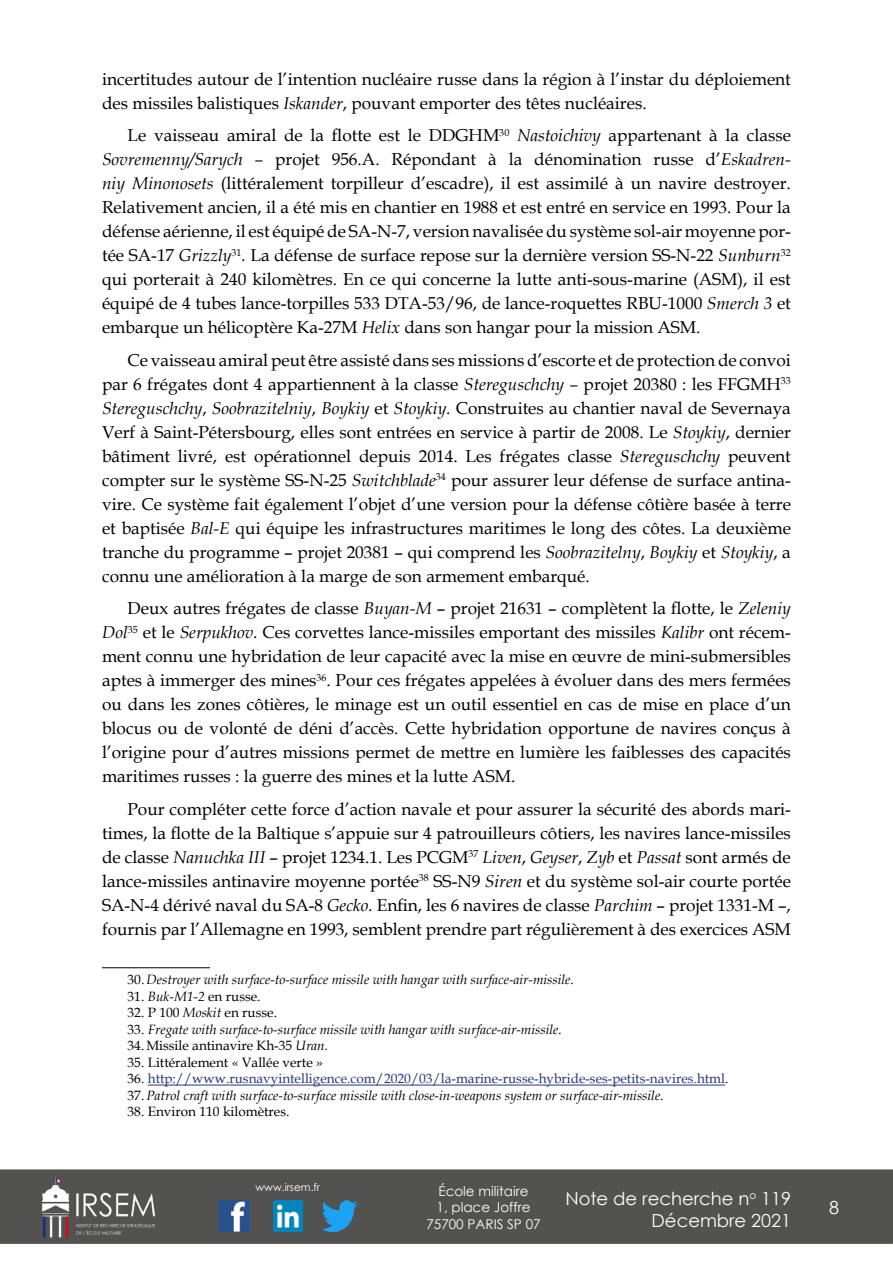
<style>
.page{position:relative;width:893px;height:1263px;background:#fff}
.page>*{position:absolute;margin:0;border:0;box-sizing:border-box;transform-origin:0 0}
.t1{font:18px/21.6px "Century Gothic";color:#fff;text-align:right}
.t2{font:17.25px/24px "Book Antiqua";color:#000;text-align:justify}
.t3{font:13.5px/16.5px "Book Antiqua";color:#283583}
.t4{font:italic 13.5px/16.5px "Book Antiqua";color:#000}
.t5{font:13.5px "Book Antiqua";color:#000}
.t6{font:13.5px/16.2px "Century Gothic";color:#fff;text-align:center}
.t7{font:10.5px "Century Gothic";color:#fff}
.s1{font-style:italic}
.s2{font-style:normal}
.s3{color:#000}
.s4{font-style:italic;color:#000}
</style>
<div class="page">
<div style="left:0;top:1169px;width:893px;height:75px;background:#525251"></div>
<img style="left:39px;top:1169px;width:117px;height:75px">
<img style="left:322px;top:1200px;width:36px;height:32px">
<img style="left:218px;top:1200px;width:31px;height:32px">
<img style="left:274px;top:1200px;width:28px;height:32px">
<hr style="left:102px;top:967px;width:108px;height:1px;background:#000">
<hr style="left:148px;top:1085px;width:577px;height:1px;background:#283583">
<p class="t2" style="left:102px;top:67px;width:690px">incertitudes autour de l’intention nucléaire russe dans la région à l’instar du déploiement des missiles balistiques <span class="s1">Iskander</span>, pouvant emporter des têtes nucléaires.</p>
<p class="t2" style="left:102px;top:123px;width:690px;text-indent:26px">Le vaisseau amiral de la flotte est le DDGHM<sup>30</sup> <span class="s1">Nastoichivy</span> appartenant à la classe <span class="s1">Sovremenny/Sarych –</span> projet 956.A. Répondant à la dénomination russe d’<span class="s1">Eskadren&shy;niy Minonosets</span> (littéralement torpilleur d’escadre), il est assimilé à un navire destroyer.<br>Relativement ancien, il a été mis en chantier en 1988 et est entré en service en 1993. Pour la défense aérienne, il est équipé de SA-N-7, version navalisée du système sol-air moyenne por&shy;tée SA-17 <span class="s1">Grizzly</span><sup>31</sup><span class="s1">.</span> La défense de surface repose sur la dernière version SS-N-22 <span class="s1">Sunburn</span><sup>32 </sup>qui porterait à 240 kilomètres. En ce qui concerne la lutte anti-sous-marine (ASM), il est équipé de 4 tubes lance-torpilles 533 DTA-53/96, de lance-roquettes RBU-1000 <span class="s1">Smerch 3</span> et embarque un hélicoptère Ka-27M <span class="s1">Helix</span> dans son hangar pour la mission ASM.</p>
<p class="t2" style="left:102px;top:348px;width:690px;text-indent:26px">Ce vaisseau amiral peut être assisté dans ses missions d’escorte et de protection de convoi par 6 frégates dont 4 appartiennent à la classe <span class="s1">Stereguschchy –</span> projet 20380 : les FFGMH<sup>33<br></sup><span class="s1">Stereguschchy</span>, <span class="s1">Soobrazitelniy</span>, <span class="s1">Boykiy</span> et <span class="s1">Stoykiy</span>. Construites au chantier naval de Severnaya Verf à Saint-Pétersbourg, elles sont entrées en service à partir de 2008. Le <span class="s1">Stoykiy</span>, dernier bâtiment livré, est opérationnel depuis 2014. Les frégates classe <span class="s1">Stereguschchy</span> peuvent compter sur le système SS-N-25 <span class="s1">Switchblade</span><sup>34</sup> pour assurer leur défense de surface antina&shy;vire. Ce système fait également l’objet d’une version pour la défense côtière basée à terre et baptisée <span class="s1">Bal-E</span> qui équipe les infrastructures maritimes le long des côtes. La deuxième tranche du programme – projet 20381 – qui comprend les <span class="s1">Soobrazitelny</span>, <span class="s1">Boykiy</span> et <span class="s1">Stoykiy</span>, a connu une amélioration à la marge de son armement embarqué.</p>
<p class="t2" style="left:102px;top:596px;width:690px;text-indent:26px">Deux autres frégates de classe <span class="s1">Buyan-M</span> – projet 21631 – complètent la flotte, le <span class="s1">Zeleniy Dol</span><sup>35</sup> et le <span class="s1">Serpukhov.</span> Ces corvettes lance-missiles emportant des missiles <span class="s1">Kalibr</span> ont récem&shy;ment connu une hybridation de leur capacité avec la mise en œuvre de mini-submersibles aptes à immerger des mines<sup>36</sup>. Pour ces frégates appelées à évoluer dans des mers fermées ou dans les zones côtières, le minage est un outil essentiel en cas de mise en place d’un blocus ou de volonté de déni d’accès. Cette hybridation opportune de navires conçus à l’origine pour d’autres missions permet de mettre en lumière les faiblesses des capacités maritimes russes : la guerre des mines et la lutte ASM.</p>
<p class="t2" style="left:102px;top:797px;width:690px;text-indent:26px">Pour compléter cette force d’action navale et pour assurer la sécurité des abords mari&shy;times, la flotte de la Baltique s’appuie sur 4 patrouilleurs côtiers, les navires lance-missiles de classe <span class="s1">Nanuchka III</span> – projet 1234.1. Les PCGM<sup>37</sup> <span class="s1">Liven</span>, <span class="s1">Geyser</span>, <span class="s1">Zyb</span> et <span class="s1">Passat</span> sont armés de lance-missiles antinavire moyenne portée<sup>38</sup> SS-N9 <span class="s1">Siren</span> et du système sol-air courte portée SA-N-4 dérivé naval du SA-8 <span class="s1">Gecko.</span> Enfin, les 6 navires de classe <span class="s1">Parchim</span> – projet 1331-M –, fournis par l’Allemagne en 1993, semblent prendre part régulièrement à des exercices ASM</p>
<p class="t4" style="left:128px;top:971px;width:448px"><span class="s2">30.</span>Destroyer with surface-to-surface missile with hangar with surface-air-missile<span class="s2">.</span></p>
<p class="t5" style="left:128px;top:987px;width:135px">31. <span class="s1">Buk-M1-2</span> en russe.</p>
<p class="t5" style="left:128px;top:1003px;width:151px">32. P 100 <span class="s1">Moskit</span> en russe.</p>
<p class="t4" style="left:128px;top:1020px;width:436px"><span class="s2">33.</span> Fregate with surface-to-surface missile with hangar with surface-air-missile.<br><span class="s2">34.Missile antinavire Kh-35</span> Uran.</p>
<p class="t5" style="left:128px;top:1053px;width:197px">35. Littéralement « Vallée verte »</p>
<p class="t3" style="left:128px;top:1070px;width:602px"><span class="s3">36.</span> http://www.rusnavyintelligence.com/2020/03/la-marine-russe-hybride-ses-petits-navires.html<span class="s3">.<br>37.</span><span class="s4">Patrol craft with surface-to-surface missile with close-in-weapons system or surface-air-missile</span><span class="s3">.</span></p>
<p class="t5" style="left:128px;top:1102px;width:163px">38. Environ 110 kilomètres.</p>
<p class="t7" style="left:256px;top:1179px;width:66px">www.irsem.fr</p>
<p class="t6" style="left:426px;top:1183px;width:116px">École militaire<br>1, place Joffre<br>75700 PARIS SP 07</p>
<p class="t1" style="left:565px;top:1187px;width:227px">Note de recherche n<sup>o</sup> 119<br>Décembre 2021</p>
<p class="t1" style="left:829px;top:1196px;width:11px">8</p>
</div>
